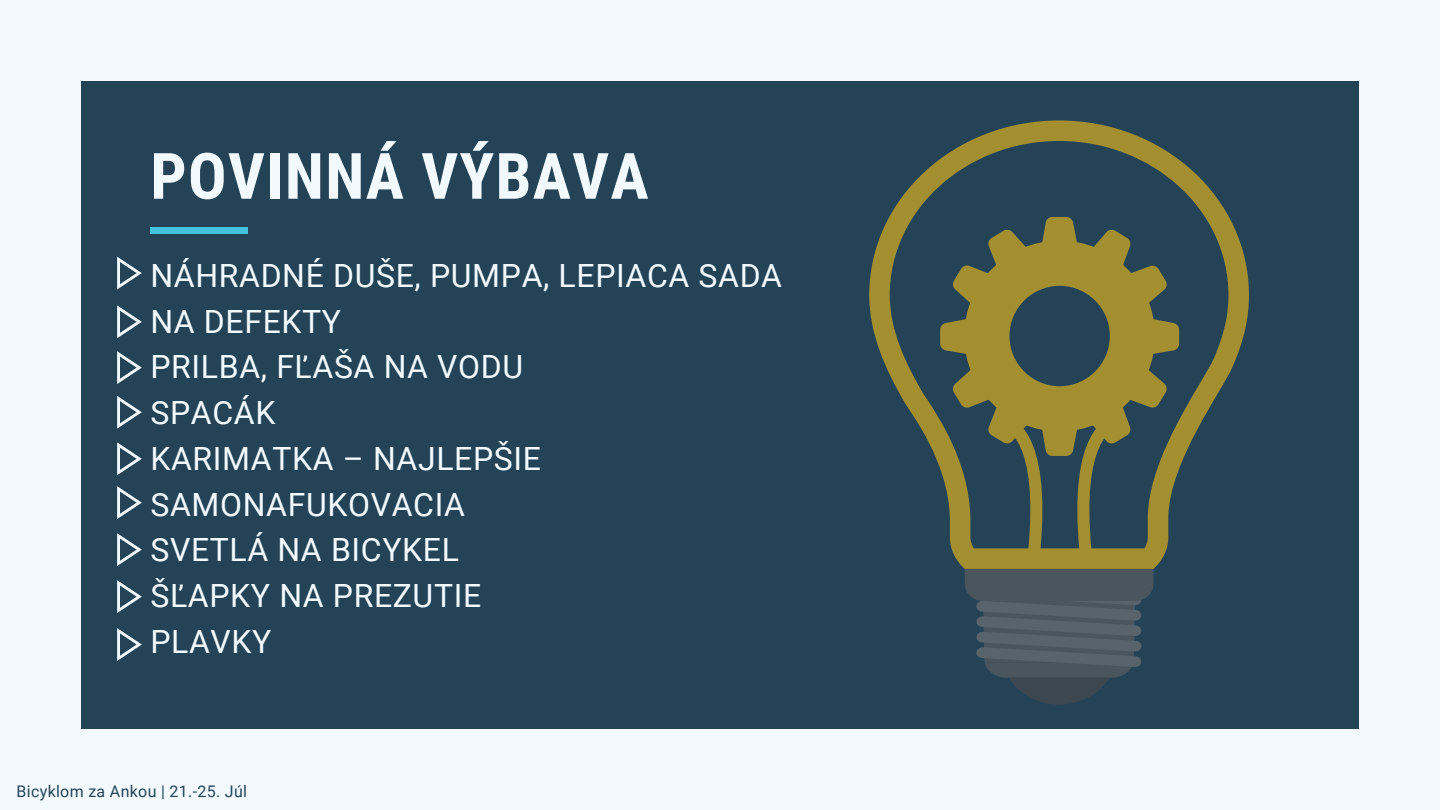
<style>
.page{position:relative;width:1440px;height:810px;background:#f2faff}
.page>*{position:absolute;margin:0;border:0;box-sizing:border-box;transform-origin:0 0}
.t1{font:700 64px "Roboto Condensed";letter-spacing:.02em;color:#f2faff}
.t2{font:32px/45.8px "Roboto";letter-spacing:.02em;color:#f2faff}
.t3{font:16px "Roboto";letter-spacing:.02em;color:#244357}
</style>
<div class="page">
<div style="left:81px;top:81px;width:1278px;height:648px;background:#244357"></div>
<div style="left:150px;top:227px;width:98px;height:7px;background:#43c3dd"></div>
<svg style="left:117px;top:257px;width:25px;height:33px"></svg>
<svg style="left:117px;top:305px;width:25px;height:33px"></svg>
<svg style="left:117px;top:351px;width:25px;height:33px"></svg>
<svg style="left:117px;top:396px;width:25px;height:33px"></svg>
<svg style="left:117px;top:442px;width:25px;height:33px"></svg>
<svg style="left:117px;top:486px;width:25px;height:33px"></svg>
<svg style="left:117px;top:533px;width:25px;height:33px"></svg>
<svg style="left:117px;top:580px;width:25px;height:33px"></svg>
<svg style="left:117px;top:628px;width:25px;height:33px"></svg>
<svg style="left:965px;top:569px;width:188px;height:136px"></svg>
<svg style="left:869px;top:120px;width:380px;height:449px"></svg>
<svg style="left:940px;top:217px;width:239px;height:334px"></svg>
<h1 class="t1" style="left:150px;top:139px;width:500px">POVINNÁ VÝBAVA</h1>
<p class="t2" style="left:150px;top:253px;width:633px">NÁHRADNÉ DUŠE, PUMPA, LEPIACA SADA<br>NA DEFEKTY<br>PRILBA, FĽAŠA NA VODU<br>SPACÁK<br>KARIMATKA – NAJLEPŠIE<br>SAMONAFUKOVACIA<br>SVETLÁ NA BICYKEL<br>ŠĽAPKY NA PREZUTIE<br>PLAVKY</p>
<p class="t3" style="left:17px;top:783px;width:232px">Bicyklom za Ankou | 21.-25. Júl</p>
</div>
